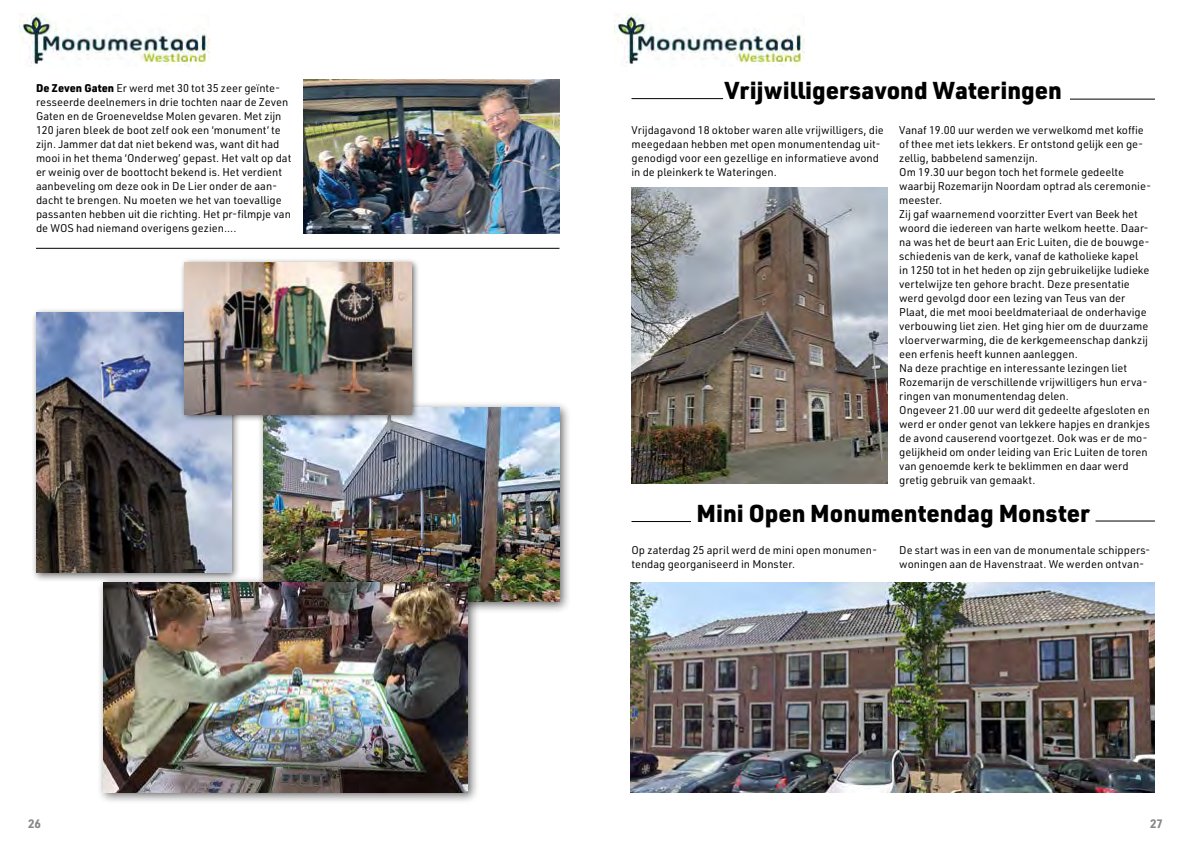
<style>
.page{position:relative;width:1191px;height:842px;background:#fff}
.page>*{position:absolute;margin:0;border:0;box-sizing:border-box;transform-origin:0 0}
.t1{font:900 24px "URWDIN";color:#000}
.t2{font:700 12px "URWDIN";color:#878787}
.t3{font:11px/14px "URWDIN";color:#000}
.s1{font-weight:900}
</style>
<div class="page">
<img style="left:614px;top:14px;width:190px;height:53px">
<img style="left:19px;top:14px;width:190px;height:53px">
<hr style="left:1070px;top:99px;width:85px;height:1px;background:#000">
<hr style="left:631px;top:98px;width:92px;height:1px;background:#000">
<hr style="left:36px;top:248px;width:523px;height:1px;background:#000">
<hr style="left:1095px;top:521px;width:60px;height:1px;background:#000">
<hr style="left:631px;top:521px;width:60px;height:1px;background:#000">
<img style="left:630px;top:583px;width:525px;height:209px">
<img style="left:631px;top:188px;width:256px;height:296px">
<img style="left:304px;top:79px;width:255px;height:155px">
<div style="left:31px;top:308px;width:210px;height:275px;background:#000;opacity:.6"></div>
<img style="left:36px;top:313px;width:195px;height:260px">
<div style="left:256px;top:401px;width:315px;height:213px;background:#000;opacity:.6"></div>
<img style="left:263px;top:407px;width:296px;height:195px">
<div style="left:180px;top:258px;width:240px;height:165px;background:#000;opacity:.6"></div>
<img style="left:184px;top:263px;width:227px;height:151px">
<div style="left:97px;top:576px;width:383px;height:229px;background:#000;opacity:.6"></div>
<img style="left:104px;top:583px;width:364px;height:209px">
<p class="t3" style="left:36px;top:81px;width:257px"><span class="s1">De Zeven Gaten</span> Er werd met 30 tot 35 zeer geïnte&shy;resseerde deelnemers in drie tochten naar de Zeven Gaten en de Groeneveldse Molen gevaren. Met zijn 120 jaren bleek de boot zelf ook een ‘monument’ te zijn. Jammer dat dat niet bekend was, want dit had mooi in het thema ‘Onderweg’ gepast. Het valt op dat er weinig over de boottocht bekend is. Het verdient aanbeveling om deze ook in De Lier onder de aan&shy;dacht te brengen. Nu moeten we het van toevallige passanten hebben uit die richting. Het pr-filmpje van de WOS had niemand overigens gezien....</p>
<h1 class="t1" style="left:724px;top:74px;width:339px">Vrijwilligersavond Wateringen</h1>
<p class="t3" style="left:631px;top:123px;width:254px">Vrijdagavond 18 oktober waren alle vrijwilligers, die meegedaan hebben met open monumentendag uit&shy;genodigd voor een gezellige en informatieve avond in de pleinkerk te Wateringen.</p>
<p class="t3" style="left:899px;top:123px;width:254px">Vanaf 19.00 uur werden we verwelkomd met koffie of thee met iets lekkers. Er ontstond gelijk een ge&shy;zellig, babbelend samenzijn.<br>Om 19.30 uur begon toch het formele gedeelte waarbij Rozemarijn Noordam optrad als ceremonie&shy;meester.<br>Zij gaf waarnemend voorzitter Evert van Beek het woord die iedereen van harte welkom heette. Daar&shy;na was het de beurt aan Eric Luiten, die de bouwge&shy;schiedenis van de kerk, vanaf de katholieke kapel<br>in 1250 tot in het heden op zijn gebruikelijke ludieke vertelwijze ten gehore bracht. Deze presentatie werd gevolgd door een lezing van Teus van der Plaat, die met mooi beeldmateriaal de onderhavige verbouwing liet zien. Het ging hier om de duurzame vloerverwarming, die de kerkgemeenschap dankzij een erfenis heeft kunnen aanleggen.<br>Na deze prachtige en interessante lezingen liet Rozemarijn de verschillende vrijwilligers hun erva&shy;ringen van monumentendag delen.<br>Ongeveer 21.00 uur werd dit gedeelte afgesloten en werd er onder genot van lekkere hapjes en drankjes de avond causerend voortgezet. Ook was er de mo&shy;gelijkheid om onder leiding van Eric Luiten de toren van genoemde kerk te beklimmen en daar werd gretig gebruik van gemaakt.</p>
<h1 class="t1" style="left:696px;top:496px;width:395px">Mini Open Monumentendag Monster</h1>
<p class="t3" style="left:899px;top:543px;width:253px">De start was in een van de monumentale schippers&shy;woningen aan de Havenstraat. We werden ontvan-</p>
<p class="t3" style="left:631px;top:543px;width:247px">Op zaterdag 25 april werd de mini open monumen&shy;tendag georganiseerd in Monster.</p>
<p class="t2" style="left:28px;top:815px;width:14px">26</p>
<p class="t2" style="left:1150px;top:815px;width:14px">27</p>
</div>
